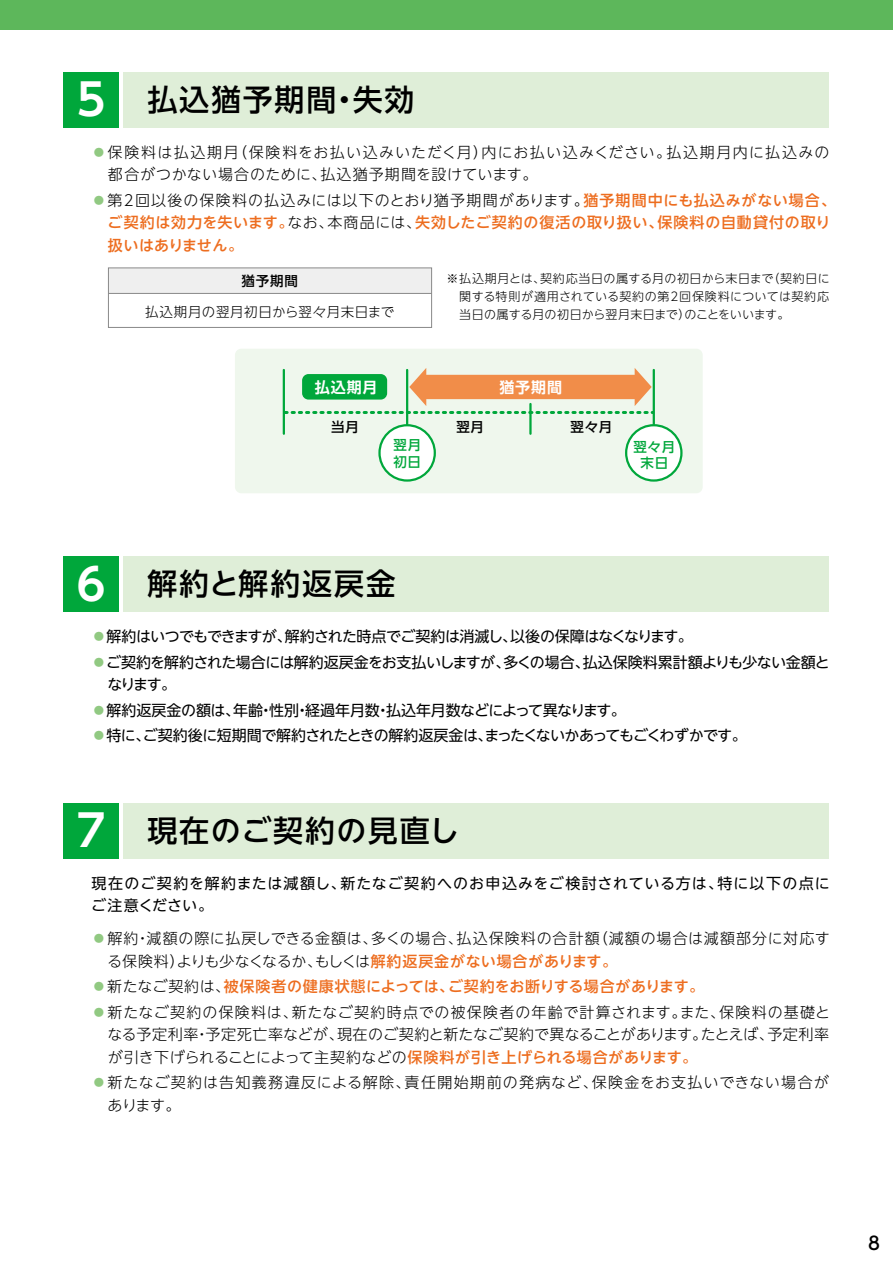
<style>
.page{position:relative;width:893px;height:1263px;background:#fff}
.page>*{position:absolute;margin:0;border:0;box-sizing:border-box;transform-origin:0 0}
.t1{font:500 30px "UD Shin Go NT Pro";letter-spacing:.06em;color:#000}
.t2{font:500 18px "UD Shin M Go Pro";color:#000}
.t3{font:300 15px/22.5px "UD Shin Go NT Pro";letter-spacing:.055em;color:#000}
.t4{font:500 15px/22.5px "UD Shin Go NT Pro";letter-spacing:.045em;color:#ed6d1f}
.t5{font:300 15px/22.5px "UD Shin Go NT Pro";letter-spacing:.075em;color:#000}
.t6{font:15px "UD Shin Go NT Pro";letter-spacing:-.04em;color:#000}
.t7{font:15px/22.5px "UD Shin Go NT Pro";letter-spacing:-.035em;color:#000}
.t8{font:15px/22.5px "UD Shin Go NT Pro";letter-spacing:.07em;color:#000}
.t9{font:15px "UD Shin Go NT Pro";letter-spacing:-.015em;color:#000}
.t10{font:700 15px "UD Shin Go NT Pro De";letter-spacing:.06em;color:#fff}
.t11{font:300 13.5px "UD Shin Go NT Pro";letter-spacing:.04em;color:#000}
.t12{font:500 13.5px "UD Shin Go NT Pro";letter-spacing:.06em;color:#000}
.t13{font:500 13.5px/16.5px "UD Shin Go NT Pro";letter-spacing:.05em;color:#00a73b;text-align:center}
.t14{font:300 12px/18px "UD Shin Go NT Pro";letter-spacing:.025em;color:#000;text-align:justify}
.s1{font-family:"UD Shin Go NT Pro De";font-weight:700;font-size:43.5px;color:#fff}
.s2{color:#91c982}
.s3{font-weight:300;color:#91c982}
.s4{font-weight:300;color:#000}
.s5{font-weight:500;color:#ed6d1f}
</style>
<div class="page">
<div style="left:0;top:0;width:893px;height:30px;background:#5db75b"></div>
<div style="left:108px;top:268px;width:324px;height:25px;background:#efefef"></div>
<div style="left:123px;top:72px;width:706px;height:56px;background:#dfeed8"></div>
<div style="left:64px;top:72px;width:55px;height:56px;background:#00a73b"></div>
<hr style="left:108px;top:293px;width:324px;height:1px;background:#898989">
<div style="left:108px;top:267px;width:324px;height:61px;border:1px solid #898989"></div>
<div style="left:235px;top:349px;width:468px;height:144px;background:#eff7ed;border-radius:6px"></div>
<hr style="left:653px;top:370px;width:2px;height:64px;background:#00a73b">
<div style="left:626px;top:425px;width:55px;height:55px;background:#fff;border-radius:50%"></div>
<div style="left:625px;top:424px;width:58px;height:58px;border:2px solid #00a73b;border-radius:50%"></div>
<hr style="left:406px;top:370px;width:2px;height:64px;background:#00a73b">
<hr style="left:529px;top:404px;width:3px;height:30px;background:#00a73b">
<hr style="left:283px;top:370px;width:2px;height:64px;background:#00a73b">
<div style="left:379px;top:425px;width:56px;height:55px;background:#fff;border-radius:50%"></div>
<div style="left:378px;top:424px;width:58px;height:58px;border:2px solid #00a73b;border-radius:50%"></div>
<svg style="left:285px;top:368px;width:368px;height:46px"></svg>
<div style="left:302px;top:374px;width:85px;height:26px;background:#00a73b;border-radius:6px"></div>
<div style="left:123px;top:803px;width:706px;height:56px;background:#dfeed8"></div>
<div style="left:64px;top:803px;width:55px;height:56px;background:#00a73b"></div>
<div style="left:123px;top:556px;width:706px;height:56px;background:#dfeed8"></div>
<div style="left:64px;top:556px;width:55px;height:56px;background:#00a73b"></div>
<h1 class="t1" style="left:77px;top:76px;width:339px"><span class="s1">5</span> 払込猶予期間・失効</h1>
<p class="t5" style="left:108px;top:140px;width:723px;text-indent:-17px"><span class="s2">●</span>保険料は払込期月（保険料をお払い込みいただく月）内にお払い込みください。払込期月内に払込みの都合がつかない場合のために、払込猶予期間を設けています。</p>
<p class="t4" style="left:108px;top:188px;width:730px;text-indent:-16px"><span class="s3">●</span><span class="s4">第2回以後の保険料の払込みには以下のとおり猶予期間があります。</span>猶予期間中にも払込みがない場合、ご契約は効力を失います。<span class="s4">なお、本商品には、</span>失効したご契約の復活の取り扱い、保険料の自動貸付の取り扱いはありません。</p>
<p class="t12" style="left:241px;top:270px;width:58px">猶予期間</p>
<p class="t11" style="left:145px;top:300px;width:250px">払込期月の翌月初日から翌々月末日まで</p>
<p class="t14" style="left:459px;top:269px;width:372px;text-indent:-13px">※払込期月とは、契約応当日の属する月の初日から末日まで（契約日に関する特則が適用されている契約の第2回保険料については契約応当日の属する月の初日から翌月末日まで）のことをいいます。</p>
<p class="t10" style="left:315px;top:375px;width:64px">払込期月</p>
<p class="t10" style="left:499px;top:375px;width:64px">猶予期間</p>
<p class="t12" style="left:331px;top:416px;width:29px">当月</p>
<p class="t12" style="left:456px;top:416px;width:29px">翌月</p>
<p class="t12" style="left:570px;top:416px;width:44px">翌々月</p>
<p class="t13" style="left:393px;top:437px;width:29px;text-align:left">翌月初日</p>
<p class="t13" style="left:633px;top:438px;width:43px">翌々月末日</p>
<h1 class="t1" style="left:77px;top:560px;width:320px"><span class="s1">6</span> 解約と解約返戻金</h1>
<p class="t6" style="left:91px;top:624px;width:603px"><span class="s3">●</span>解約はいつでもできますが、解約された時点でご契約は消滅し、以後の保障はなくなります。</p>
<p class="t7" style="left:107px;top:650px;width:724px;text-indent:-16px"><span class="s3">●</span>ご契約を解約された場合には解約返戻金をお支払いしますが、多くの場合、払込保険料累計額よりも少ない金額となります。</p>
<p class="t9" style="left:91px;top:698px;width:536px"><span class="s3">●</span>解約返戻金の額は、年齢・性別・経過年月数・払込年月数などによって異なります。</p>
<p class="t6" style="left:91px;top:723px;width:657px"><span class="s3">●</span>特に、ご契約後に短期間で解約されたときの解約返戻金は、まったくないかあってもごくわずかです。</p>
<h1 class="t1" style="left:77px;top:806px;width:383px"><span class="s1">7</span> 現在のご契約の見直し</h1>
<p class="t8" style="left:91px;top:871px;width:740px">現在のご契約を解約または減額し、新たなご契約へのお申込みをご検討されている方は、特に以下の点にご注意ください。</p>
<p class="t3" style="left:107px;top:927px;width:724px;text-indent:-16px"><span class="s2">●</span>解約・減額の際に払戻しできる金額は、多くの場合、払込保険料の合計額（減額の場合は減額部分に対応する保険料）よりも少なくなるか、もしくは<span class="s5">解約返戻金がない場合があります。</span></p>
<p class="t4" style="left:91px;top:975px;width:614px"><span class="s3">●</span><span class="s4">新たなご契約は、</span>被保険者の健康状態によっては、ご契約をお断りする場合があります。</p>
<p class="t3" style="left:107px;top:1000px;width:724px;text-align:justify;text-indent:-16px"><span class="s2">●</span>新たなご契約の保険料は、新たなご契約時点での被保険者の年齢で計算されます。また、保険料の基礎となる予定利率・予定死亡率などが、現在のご契約と新たなご契約で異なることがあります。たとえば、予定利率が引き下げられることによって主契約などの<span class="s5">保険料が引き上げられる場合があります。</span></p>
<p class="t5" style="left:108px;top:1071px;width:723px;text-indent:-16px"><span class="s2">●</span>新たなご契約は告知義務違反による解除、責任開始期前の発病など、保険金をお支払いできない場合があります。</p>
<p class="t2" style="left:868px;top:1229px;width:13px">8</p>
</div>
